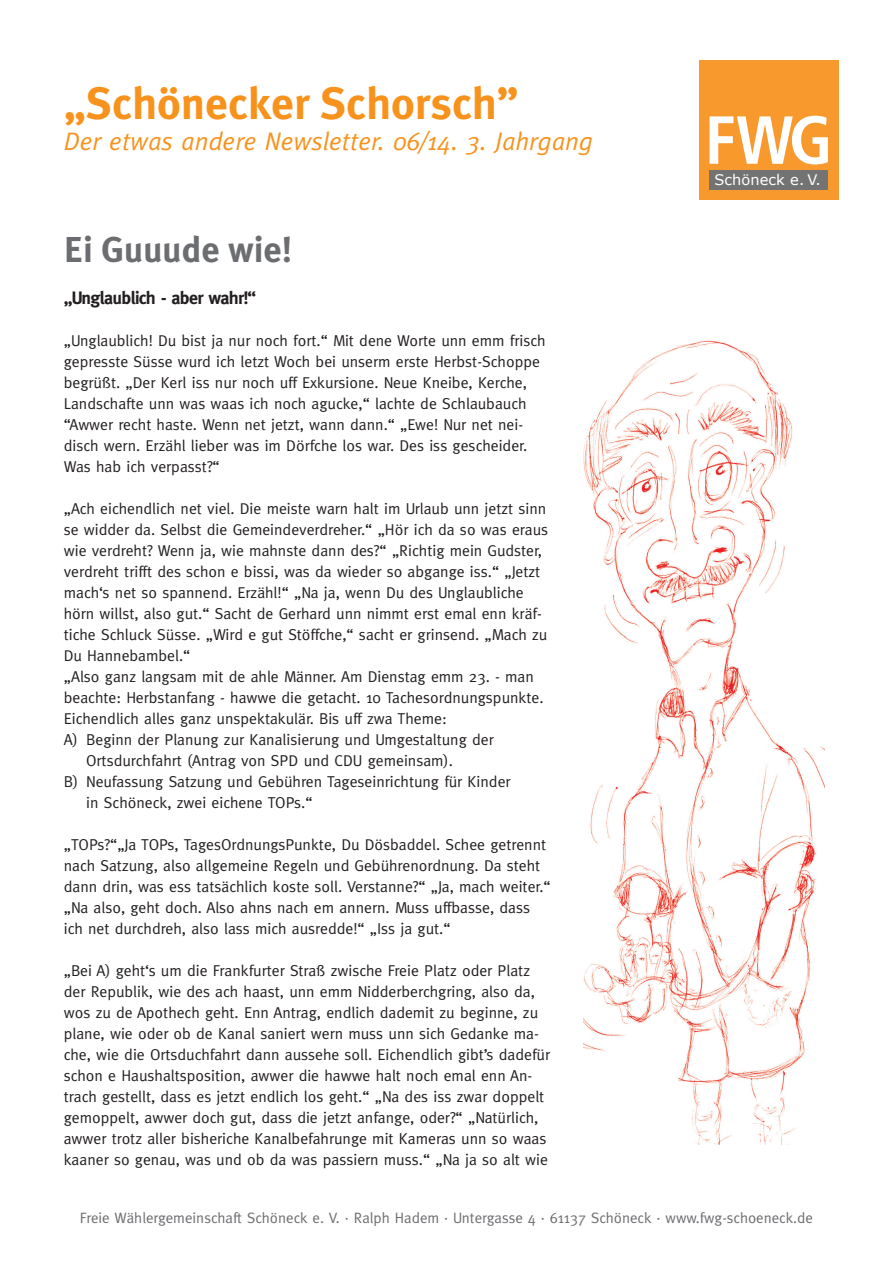
<style>
.page{position:relative;width:893px;height:1263px;background:#fff}
.page>*{position:absolute;margin:0;border:0;box-sizing:border-box;transform-origin:0 0}
.t1{font:700 67.05px "Frutiger Condensed BQ";color:#fff}
.t2{font:700 45px "Meta Plus";color:#f7931d}
.t3{font:700 36px "Meta Plus";color:#6c6d70}
.t4{font:italic 25.5px "Meta";color:#f7931d}
.t5{font:700 18px "Meta";letter-spacing:-.035em;color:#231f20}
.t6{font:15.75px/21px "Meta";color:#231f20}
.t7{font:15px "Meta";color:#6c6d70}
.t8{font:14.55px "Verdana";letter-spacing:.005em;color:#fff}
</style>
<div class="page">
<img style="left:584px;top:340px;width:241px;height:804px">
<div style="left:699px;top:60px;width:139px;height:140px;background:#f8992e"></div>
<div style="left:709px;top:170px;width:119px;height:20px;background:#737373"></div>
<h2 class="t2" style="left:64px;top:78px;width:456px">„Schönecker Schorsch”</h2>
<h3 class="t4" style="left:64px;top:126px;width:531px">Der etwas andere Newsletter. 06/14. 3. Jahrgang</h3>
<h3 class="t3" style="left:64px;top:228px;width:230px">Ei Guuude wie!</h3>
<p class="t5" style="left:64px;top:287px;width:194px">„Unglaublich - aber wahr!“</p>
<p class="t6" style="left:64px;top:330px;width:483px">„Unglaublich! Du bist ja nur noch fort.“ Mit dene Worte unn emm frisch gepresste Süsse wurd ich letzt Woch bei unserm erste Herbst-Schoppe begrüßt. „Der Kerl iss nur noch uff Exkursione. Neue Kneibe, Kerche, Landschafte unn was waas ich noch agucke,“ lachte de Schlaubauch “Awwer recht haste. Wenn net jetzt, wann dann.“ „Ewe! Nur net nei&shy;disch wern. Erzähl lieber was im Dörfche los war. Des iss gescheider.<br>Was hab ich verpasst?“</p>
<p class="t6" style="left:64px;top:498px;width:484px">„Ach eichendlich net viel. Die meiste warn halt im Urlaub unn jetzt sinn</p>
<p class="t6" style="left:64px;top:519px;width:486px">se widder da. Selbst die Gemeindeverdreher.“ „Hör ich da so was eraus</p>
<p class="t6" style="left:64px;top:540px;width:480px">wie verdreht? Wenn ja, wie mahnste dann des?“ „Richtig mein Gudster,</p>
<p class="t6" style="left:64px;top:561px;width:478px">verdreht trifft des schon e bissi, was da wieder so abgange iss.“ „Jetzt</p>
<p class="t6" style="left:64px;top:582px;width:461px">mach‘s net so spannend. Erzähl!“ „Na ja, wenn Du des Unglaubliche</p>
<p class="t6" style="left:64px;top:603px;width:480px">hörn willst, also gut.“ Sacht de Gerhard unn nimmt erst emal enn kräf-</p>
<p class="t6" style="left:64px;top:624px;width:485px">tiche Schluck Süsse. „Wird e gut Stöffche,“ sacht er grinsend. „Mach zu</p>
<p class="t6" style="left:64px;top:645px;width:128px">Du Hannebambel.“</p>
<p class="t6" style="left:64px;top:666px;width:472px">„Also ganz langsam mit de ahle Männer. Am Dienstag emm 23. - man</p>
<p class="t6" style="left:64px;top:687px;width:481px">beachte: Herbstanfang - hawwe die getacht. 10 Tachesordnungspunkte.</p>
<p class="t6" style="left:64px;top:708px;width:384px">Eichendlich alles ganz unspektakulär. Bis uff zwa Theme:</p>
<p class="t6" style="left:64px;top:729px;width:432px">A) Beginn der Planung zur Kanalisierung und Umgestaltung der</p>
<p class="t6" style="left:86px;top:750px;width:368px">Ortsdurchfahrt (Antrag von SPD und CDU gemeinsam).</p>
<p class="t6" style="left:64px;top:771px;width:448px">B) Neufassung Satzung und Gebühren Tageseinrichtung für Kinder</p>
<p class="t6" style="left:86px;top:792px;width:228px">in Schöneck, zwei eichene TOPs.“</p>
<p class="t6" style="left:64px;top:834px;width:488px">„TOPs?“„Ja TOPs, TagesOrdnungsPunkte, Du Dösbaddel. Schee getrennt nach Satzung, also allgemeine Regeln und Gebührenordnung. Da steht dann drin, was ess tatsächlich koste soll. Verstanne?“ „Ja, mach weiter.“ „Na also, geht doch. Also ahns nach em annern. Muss uffbasse, dass ich net durchdreh, also lass mich ausredde!“ „Iss ja gut.“</p>
<p class="t6" style="left:64px;top:960px;width:488px">„Bei A) geht‘s um die Frankfurter Straß zwische Freie Platz oder Platz der Republik, wie des ach haast, unn emm Nidderberchgring, also da, wos zu de Apothech geht. Enn Antrag, endlich dademit zu beginne, zu plane, wie oder ob de Kanal saniert wern muss unn sich Gedanke ma&shy;che, wie die Ortsduchfahrt dann aussehe soll. Eichendlich gibt’s dadefür schon e Haushaltsposition, awwer die hawwe halt noch emal enn An&shy;trach gestellt, dass es jetzt endlich los geht.“ „Na des iss zwar doppelt gemoppelt, awwer doch gut, dass die jetzt anfange, oder?“ „Natürlich, awwer trotz aller bisheriche Kanalbefahrunge mit Kameras unn so waas kaaner so genau, was und ob da was passiern muss.“ „Na ja so alt wie</p>
<h1 class="t1" style="left:705px;top:98px;width:127px">FWG</h1>
<p class="t8" style="left:714px;top:171px;width:108px">Schöneck e. V.</p>
<p class="t7" style="left:80px;top:1209px;width:735px">Freie Wählergemeinschaft Schöneck e. V. · Ralph Hadem · Untergasse 4 · 61137 Schöneck · www.fwg-schoeneck.de</p>
</div>
